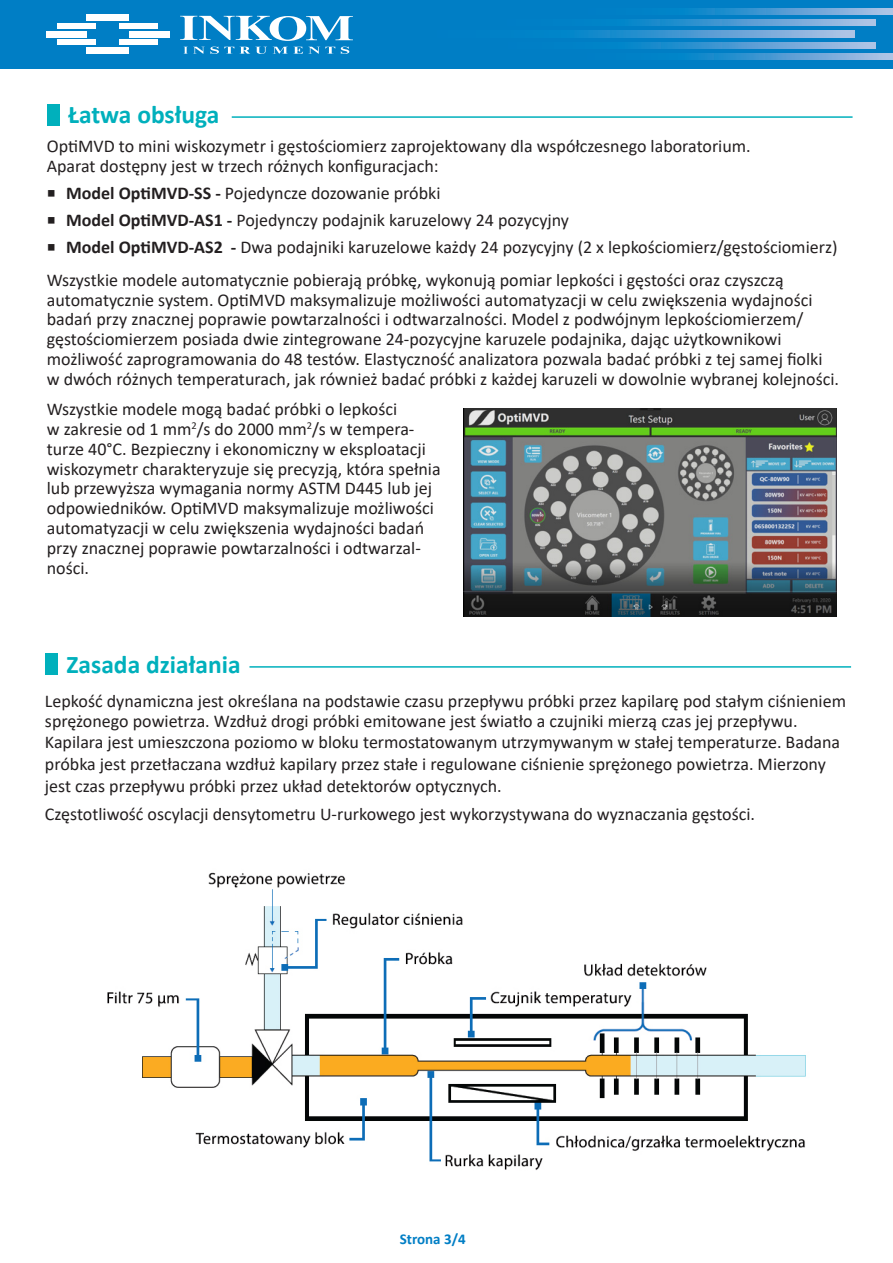
<style>
.page{position:relative;width:893px;height:1263px;background:#fff}
.page>*{position:absolute;margin:0;border:0;box-sizing:border-box;transform-origin:0 0}
.t1{font:700 25.5px "Calibri";color:#00b0bc}
.t2{font:18px/19.8px "Calibri";color:#231f20}
.t3{font:700 15px "Calibri";color:#007ec5}
.s1{font-family:"Minion Pro";font-weight:700;font-size:22.5px}
.s2{font-weight:700}
</style>
<div class="page">
<div style="left:0;top:0;width:893px;height:68px;background:#007ec5"></div>
<svg style="left:695px;top:8px;width:198px;height:7px"></svg>
<svg style="left:637px;top:19px;width:239px;height:7px;background:#5ca1d6"></svg>
<svg style="left:584px;top:31px;width:271px;height:6px;background:#5ca1d6"></svg>
<svg style="left:638px;top:42px;width:238px;height:7px;background:#5ca1d6"></svg>
<svg style="left:695px;top:54px;width:198px;height:6px"></svg>
<div style="left:87px;top:14px;width:42px;height:7px;background:#fff"></div>
<div style="left:87px;top:47px;width:42px;height:6px;background:#fff"></div>
<div style="left:129px;top:31px;width:40px;height:6px;background:#fff"></div>
<div style="left:47px;top:31px;width:40px;height:6px;background:#fff"></div>
<div style="left:119px;top:39px;width:38px;height:6px;background:#fff"></div>
<div style="left:57px;top:39px;width:39px;height:6px;background:#fff"></div>
<div style="left:119px;top:23px;width:38px;height:6px;background:#fff"></div>
<div style="left:57px;top:23px;width:39px;height:6px;background:#fff"></div>
<svg style="left:180px;top:16px;width:173px;height:25px"></svg>
<svg style="left:184px;top:47px;width:50px;height:7px"></svg>
<svg style="left:240px;top:47px;width:26px;height:7px"></svg>
<svg style="left:273px;top:47px;width:62px;height:7px"></svg>
<svg style="left:341px;top:47px;width:8px;height:7px"></svg>
<div style="left:47px;top:104px;width:13px;height:21px;background:#00b0bc"></div>
<hr style="left:232px;top:116px;width:621px;height:2px;background:#00b0bc">
<div style="left:45px;top:654px;width:13px;height:21px;background:#00b0bc"></div>
<hr style="left:249px;top:666px;width:602px;height:2px;background:#00b0bc">
<img style="left:107px;top:872px;width:699px;height:298px">
<img style="left:464px;top:409px;width:373px;height:208px">
<p class="t1" style="left:68px;top:97px;width:153px">Łatwa obsługa</p>
<p class="t2" style="left:47px;top:135px;width:705px">OptiMVD to mini wiskozymetr i gęstościomierz zaprojektowany dla współczesnego laboratorium.<br>Aparat dostępny jest w trzech różnych konfiguracjach:</p>
<p class="t2" style="left:47px;top:182px;width:395px"><span class="s1">■</span> <span class="s2">Model OptiMVD-SS -</span> Pojedyncze dozowanie próbki</p>
<p class="t2" style="left:47px;top:209px;width:524px"><span class="s1">■</span> <span class="s2">Model OptiMVD-AS1 -</span> Pojedynczy podajnik karuzelowy 24 pozycyjny</p>
<p class="t2" style="left:47px;top:236px;width:792px"><span class="s1">■</span> <span class="s2">Model OptiMVD-AS2 -</span> Dwa podajniki karuzelowe każdy 24 pozycyjny (2 x lepkościomierz/gęstościomierz)</p>
<p class="t2" style="left:47px;top:269px;width:794px">Wszystkie modele automatycznie pobierają próbkę, wykonują pomiar lepkości i gęstości oraz czyszczą automatycznie system. OptiMVD maksymalizuje możliwości automatyzacji w celu zwiększenia wydajności badań przy znacznej poprawie powtarzalności i odtwarzalności. Model z podwójnym lepkościomierzem/ gęstościomierzem posiada dwie zintegrowane 24-pozycyjne karuzele podajnika, dając użytkownikowi możliwość zaprogramowania do 48 testów. Elastyczność analizatora pozwala badać próbki z tej samej fiolki w dwóch różnych temperaturach, jak również badać próbki z każdej karuzeli w dowolnie wybranej kolejności.</p>
<p class="t2" style="left:47px;top:399px;width:395px">Wszystkie modele mogą badać próbki o lepkości<br>w zakresie od 1 mm<sup>2</sup>/s do 2000 mm<sup>2</sup>/s w tempera&shy;turze 40°C. Bezpieczny i ekonomiczny w eksploatacji wiskozymetr charakteryzuje się precyzją, która spełnia lub przewyższa wymagania normy ASTM D445 lub jej odpowiedników. OptiMVD maksymalizuje możliwości automatyzacji w celu zwiększenia wydajności badań przy znacznej poprawie powtarzalności i odtwarzal&shy;ności.</p>
<p class="t1" style="left:67px;top:646px;width:176px">Zasada działania</p>
<p class="t2" style="left:45px;top:691px;width:803px">Lepkość dynamiczna jest określana na podstawie czasu przepływu próbki przez kapilarę pod stałym ciśnieniem sprężonego powietrza. Wzdłuż drogi próbki emitowane jest światło a czujniki mierzą czas jej przepływu.</p>
<p class="t2" style="left:45px;top:731px;width:797px;line-height:21.6px">Kapilara jest umieszczona poziomo w bloku termostatowanym utrzymywanym w stałej temperaturze. Badana próbka jest przetłaczana wzdłuż kapilary przez stałe i regulowane ciśnienie sprężonego powietrza. Mierzony jest czas przepływu próbki przez układ detektorów optycznych.</p>
<p class="t2" style="left:45px;top:804px;width:712px">Częstotliwość oscylacji densytometru U-rurkowego jest wykorzystywana do wyznaczania gęstości.</p>
<p class="t3" style="left:400px;top:1229px;width:68px">Strona 3/4</p>
</div>
